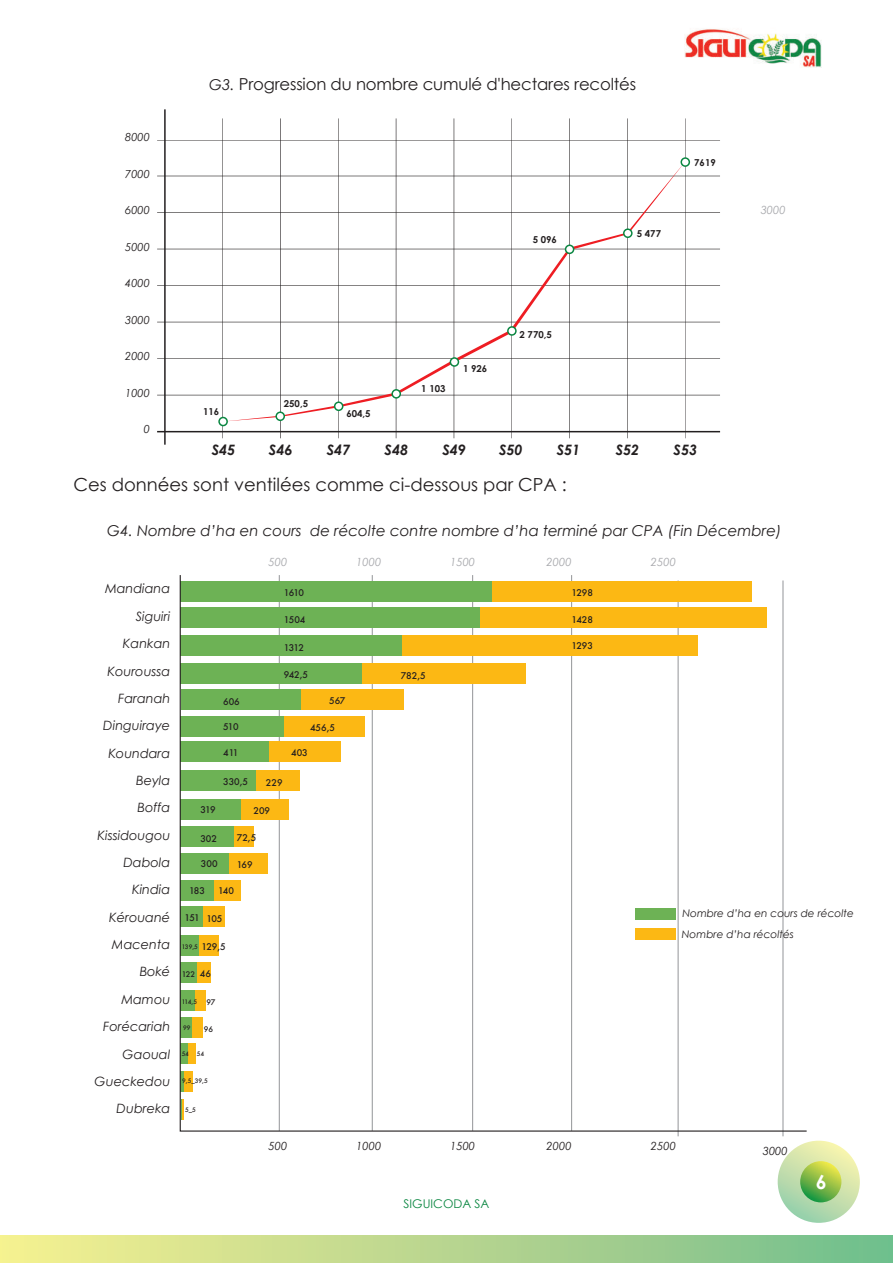
<style>
.page{position:relative;width:893px;height:1263px;background:#fff}
.page>*{position:absolute;margin:0;border:0;box-sizing:border-box;transform-origin:0 0}
.t1{font:700 19.5px "Century Gothic";color:#fff}
.t2{font:18px "Century Gothic";color:#231f20}
.t3{font:16.5px "Century Gothic";letter-spacing:-.01em;color:#231f20}
.t4{font:italic 15px "Century Gothic";color:#231f20}
.t5{font:italic 700 14.4px "Century Gothic";color:#231f20}
.t6{font:italic 12.9px/27.3px "Century Gothic";color:#231f20;text-align:right}
.t7{font:12px "Century Gothic";color:#0b8742}
.t8{font:italic 11.25px "Century Gothic";color:#a8a9ad}
.t9{font:italic 11.25px "Century Gothic";color:#231f20}
.t10{font:italic 11.1px "Century Gothic";color:#231f20}
.t11{font:italic 10.5px/20.7px "Century Gothic";color:#231f20}
.t12{font:700 9.6px "Century Gothic";color:#231f20}
.t13{font:500 9px "Futura";color:#231f20}
.t14{font:500 7.5px "Futura";letter-spacing:-.015em;color:#231f20}
.t15{font:500 6px "Futura";letter-spacing:-.025em;color:#231f20}
.s1{font-style:italic;font-size:15px}
</style>
<div class="page">
<div style="left:0;top:1235px;width:893px;height:28px;background:linear-gradient(to right,#f9f091,#73bd8d)"></div>
<img style="left:685px;top:29px;width:137px;height:39px">
<hr style="left:678px;top:580px;width:1px;height:556px;background:#939598">
<hr style="left:783px;top:580px;width:1px;height:556px;background:#939598">
<hr style="left:157px;top:431px;width:563px;height:1px;background:#231f20">
<hr style="left:157px;top:395px;width:563px;height:1px;background:#231f20">
<hr style="left:157px;top:358px;width:563px;height:1px;background:#231f20">
<hr style="left:157px;top:322px;width:563px;height:1px;background:#231f20">
<hr style="left:157px;top:285px;width:563px;height:1px;background:#231f20">
<hr style="left:157px;top:249px;width:563px;height:1px;background:#231f20">
<hr style="left:157px;top:212px;width:563px;height:1px;background:#231f20">
<hr style="left:157px;top:176px;width:563px;height:1px;background:#231f20">
<hr style="left:157px;top:141px;width:563px;height:1px;background:#231f20">
<hr style="left:164px;top:109px;width:2px;height:336px;background:#231f20">
<hr style="left:222px;top:118px;width:1px;height:320px;background:#231f20">
<hr style="left:280px;top:118px;width:1px;height:320px;background:#231f20">
<hr style="left:338px;top:118px;width:1px;height:320px;background:#231f20">
<hr style="left:396px;top:118px;width:1px;height:320px;background:#231f20">
<hr style="left:454px;top:118px;width:1px;height:320px;background:#231f20">
<hr style="left:512px;top:118px;width:1px;height:320px;background:#231f20">
<hr style="left:569px;top:118px;width:1px;height:320px;background:#231f20">
<hr style="left:627px;top:118px;width:1px;height:320px;background:#231f20">
<hr style="left:685px;top:118px;width:1px;height:320px;background:#231f20">
<svg style="left:223px;top:161px;width:463px;height:260px"></svg>
<div style="left:219px;top:417px;width:8px;height:9px;background:#fff;border-radius:50%"></div>
<div style="left:218px;top:417px;width:10px;height:9px;border:2px solid #0b8742;border-radius:50%"></div>
<div style="left:276px;top:412px;width:8px;height:8px;background:#fff;border-radius:50%"></div>
<div style="left:275px;top:411px;width:10px;height:10px;border:2px solid #0b8742;border-radius:50%"></div>
<div style="left:335px;top:402px;width:8px;height:8px;background:#fff;border-radius:50%"></div>
<div style="left:334px;top:401px;width:9px;height:10px;border:2px solid #0b8742;border-radius:50%"></div>
<div style="left:392px;top:390px;width:8px;height:8px;background:#fff;border-radius:50%"></div>
<div style="left:391px;top:389px;width:10px;height:10px;border:2px solid #0b8742;border-radius:50%"></div>
<div style="left:450px;top:358px;width:8px;height:8px;background:#fff;border-radius:50%"></div>
<div style="left:450px;top:357px;width:9px;height:10px;border:2px solid #0b8742;border-radius:50%"></div>
<div style="left:508px;top:327px;width:8px;height:8px;background:#fff;border-radius:50%"></div>
<div style="left:507px;top:326px;width:10px;height:10px;border:2px solid #0b8742;border-radius:50%"></div>
<div style="left:566px;top:245px;width:8px;height:8px;background:#fff;border-radius:50%"></div>
<div style="left:565px;top:245px;width:9px;height:9px;border:2px solid #0b8742;border-radius:50%"></div>
<div style="left:624px;top:229px;width:8px;height:8px;background:#fff;border-radius:50%"></div>
<div style="left:623px;top:228px;width:10px;height:10px;border:2px solid #0b8742;border-radius:50%"></div>
<div style="left:681px;top:158px;width:8px;height:8px;background:#fff;border-radius:50%"></div>
<div style="left:680px;top:157px;width:10px;height:10px;border:2px solid #0b8742;border-radius:50%"></div>
<svg style="left:179px;top:575px;width:628px;height:557px"></svg>
<div style="left:635px;top:909px;width:41px;height:11px;background:#6db255"></div>
<div style="left:635px;top:928px;width:41px;height:12px;background:#fcb814"></div>
<svg style="left:778px;top:1141px;width:82px;height:82px;background:#c8e0ac"></svg>
<svg style="left:800px;top:1161px;width:41px;height:41px"></svg>
<p class="t10" style="left:125px;top:130px;width:26px">8000</p>
<p class="t10" style="left:125px;top:167px;width:26px">7000</p>
<p class="t10" style="left:125px;top:203px;width:26px">6000</p>
<p class="t10" style="left:125px;top:240px;width:26px">5000</p>
<p class="t10" style="left:125px;top:276px;width:26px">4000</p>
<p class="t10" style="left:125px;top:313px;width:26px">3000</p>
<p class="t10" style="left:125px;top:349px;width:26px">2000</p>
<p class="t10" style="left:125px;top:386px;width:26px">1000</p>
<p class="t10" style="left:144px;top:422px;width:8px">0</p>
<p class="t3" style="left:209px;top:73px;width:429px"><span class="s1">G3.</span> Progression du nombre cumulé d'hectares recoltés</p>
<p class="t12" style="left:533px;top:233px;width:26px">5 096</p>
<p class="t12" style="left:637px;top:227px;width:26px">5 477</p>
<p class="t12" style="left:694px;top:156px;width:23px">7619</p>
<p class="t12" style="left:203px;top:405px;width:18px">116</p>
<p class="t12" style="left:284px;top:397px;width:26px">250,5</p>
<p class="t12" style="left:347px;top:407px;width:26px">604,5</p>
<p class="t12" style="left:421px;top:382px;width:26px">1 103</p>
<p class="t12" style="left:463px;top:362px;width:26px">1 926</p>
<p class="t12" style="left:520px;top:329px;width:34px">2 770,5</p>
<p class="t5" style="left:212px;top:439px;width:25px">S45</p>
<p class="t5" style="left:269px;top:439px;width:25px">S46</p>
<p class="t5" style="left:327px;top:439px;width:25px">S47</p>
<p class="t5" style="left:385px;top:439px;width:25px">S48</p>
<p class="t5" style="left:442px;top:439px;width:25px">S49</p>
<p class="t5" style="left:499px;top:439px;width:25px">S50</p>
<p class="t5" style="left:557px;top:439px;width:25px">S51</p>
<p class="t5" style="left:616px;top:439px;width:25px">S52</p>
<p class="t5" style="left:674px;top:439px;width:25px">S53</p>
<h2 class="t2" style="left:73px;top:472px;width:495px">Ces données sont ventilées comme ci-dessous par CPA :</h2>
<p class="t8" style="left:761px;top:203px;width:26px">3000</p>
<p class="t4" style="left:107px;top:522px;width:676px">G4. Nombre d’ha en cours de récolte contre nombre d’ha terminé par CPA (Fin Décembre)</p>
<p class="t6" style="left:95px;top:575px;width:77px">Mandiana<br>Siguiri<br>Kankan<br>Kouroussa<br>Faranah<br>Dinguiraye<br>Koundara<br>Beyla<br>Boffa<br>Kissidougou<br>Dabola<br>Kindia<br>Kérouané<br>Macenta<br>Boké<br>Mamou<br>Forécariah<br>Gaoual<br>Gueckedou<br>Dubreka</p>
<p class="t8" style="left:269px;top:555px;width:20px">500</p>
<p class="t8" style="left:356px;top:555px;width:26px">1000</p>
<p class="t8" style="left:450px;top:555px;width:26px">1500</p>
<p class="t8" style="left:547px;top:555px;width:26px">2000</p>
<p class="t8" style="left:651px;top:555px;width:26px">2500</p>
<p class="t13" style="left:284px;top:587px;width:21px">1610</p>
<p class="t13" style="left:284px;top:614px;width:23px">1504</p>
<p class="t13" style="left:284px;top:641px;width:22px">1312</p>
<p class="t13" style="left:284px;top:668px;width:26px">942,5</p>
<p class="t13" style="left:223px;top:695px;width:18px">606</p>
<p class="t13" style="left:223px;top:721px;width:17px">510</p>
<p class="t13" style="left:223px;top:747px;width:17px">411</p>
<p class="t13" style="left:223px;top:775px;width:26px">330,5</p>
<p class="t13" style="left:266px;top:776px;width:18px">229</p>
<p class="t13" style="left:253px;top:805px;width:18px">209</p>
<p class="t13" style="left:237px;top:831px;width:21px">72,5</p>
<p class="t13" style="left:237px;top:858px;width:17px">169</p>
<p class="t13" style="left:200px;top:804px;width:17px">319</p>
<p class="t13" style="left:200px;top:832px;width:18px">302</p>
<p class="t13" style="left:201px;top:858px;width:18px">300</p>
<p class="t13" style="left:189px;top:884px;width:17px">183</p>
<p class="t13" style="left:185px;top:911px;width:17px">151</p>
<p class="t15" style="left:182px;top:943px;width:18px">139,5</p>
<p class="t14" style="left:182px;top:969px;width:15px">122</p>
<p class="t15" style="left:182px;top:998px;width:17px">114,5</p>
<p class="t15" style="left:183px;top:1024px;width:9px">99</p>
<p class="t15" style="left:182px;top:1050px;width:9px">54</p>
<p class="t15" style="left:197px;top:1050px;width:9px">54</p>
<p class="t13" style="left:218px;top:884px;width:17px">140</p>
<p class="t13" style="left:206px;top:912px;width:18px">105</p>
<p class="t13" style="left:201px;top:941px;width:26px">129,5</p>
<p class="t13" style="left:200px;top:967px;width:13px">46</p>
<p class="t14" style="left:206px;top:997px;width:11px">97</p>
<p class="t14" style="left:204px;top:1024px;width:11px">96</p>
<p class="t15" style="left:182px;top:1077px;width:27px">9,5_39,5</p>
<p class="t13" style="left:329px;top:694px;width:18px">567</p>
<p class="t13" style="left:310px;top:721px;width:26px">456,5</p>
<p class="t13" style="left:291px;top:747px;width:18px">403</p>
<p class="t15" style="left:185px;top:1105px;width:12px">5_5</p>
<p class="t13" style="left:401px;top:669px;width:26px">782,5</p>
<p class="t13" style="left:571px;top:587px;width:23px">1298</p>
<p class="t13" style="left:571px;top:613px;width:23px">1428</p>
<p class="t13" style="left:571px;top:640px;width:23px">1293</p>
<p class="t11" style="left:682px;top:902px;width:173px">Nombre d’ha en cours de récolte<br>Nombre d’ha récoltés</p>
<p class="t9" style="left:269px;top:1139px;width:20px">500</p>
<p class="t9" style="left:356px;top:1139px;width:26px">1000</p>
<p class="t9" style="left:450px;top:1139px;width:26px">1500</p>
<p class="t9" style="left:547px;top:1139px;width:26px">2000</p>
<p class="t9" style="left:651px;top:1139px;width:26px">2500</p>
<p class="t7" style="left:404px;top:1195px;width:87px">SIGUICODA SA</p>
<p class="t9" style="left:763px;top:1144px;width:26px">3000</p>
<h1 class="t1" style="left:816px;top:1169px;width:12px">6</h1>
</div>
